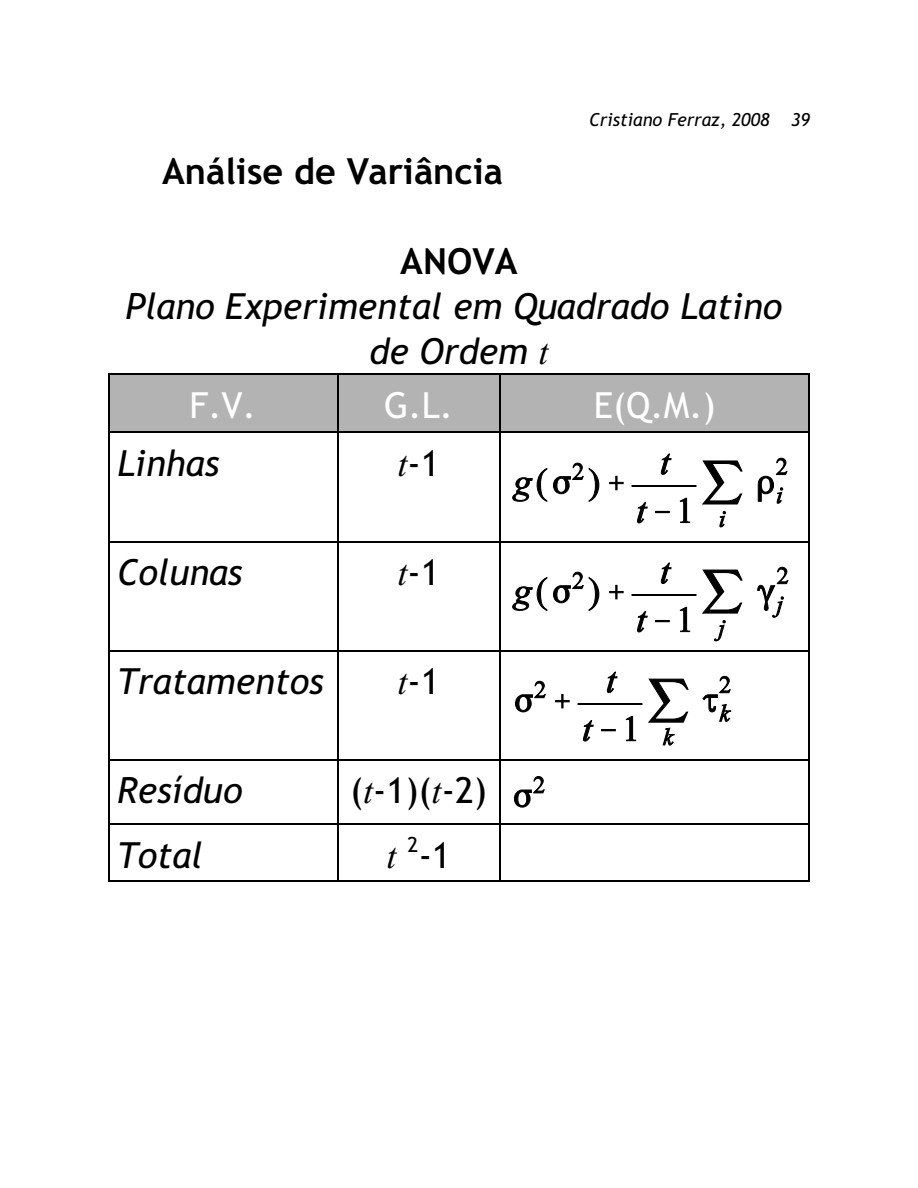
<style>
.page{position:relative;width:918px;height:1188px;background:#fff}
.page>*{position:absolute;margin:0;border:0;box-sizing:border-box;transform-origin:0 0}
.t1{font:italic 36px/45px "Trebuchet MS";color:#000;text-align:center}
.t2{font:700 36px "Trebuchet MS";color:#000}
.t3{font:36px "Trebuchet MS";color:#000}
.t4{font:36px "Trebuchet MS";color:#fff}
.t5{font:italic 18px "Trebuchet MS";color:#000}
.s1{font-family:"Times New Roman"}
.s2{font-family:"Times New Roman";font-style:italic}
</style>
<div class="page">
<div style="left:108px;top:374px;width:229px;height:58px;background:#b3b3b3"></div>
<hr style="left:108px;top:374px;width:1px;height:58px;background:#000">
<hr style="left:108px;top:374px;width:229px;height:1px;background:#000">
<div style="left:338px;top:374px;width:161px;height:58px;background:#b3b3b3"></div>
<hr style="left:338px;top:374px;width:1px;height:58px;background:#000">
<hr style="left:338px;top:374px;width:161px;height:1px;background:#000">
<div style="left:500px;top:374px;width:310px;height:58px;background:#b3b3b3"></div>
<hr style="left:500px;top:374px;width:1px;height:58px;background:#000">
<hr style="left:809px;top:374px;width:1px;height:58px;background:#000">
<hr style="left:500px;top:374px;width:310px;height:1px;background:#000">
<hr style="left:108px;top:432px;width:1px;height:109px;background:#000">
<hr style="left:108px;top:432px;width:229px;height:1px;background:#000">
<hr style="left:338px;top:432px;width:1px;height:109px;background:#000">
<hr style="left:338px;top:432px;width:161px;height:1px;background:#000">
<hr style="left:500px;top:432px;width:1px;height:109px;background:#000">
<hr style="left:809px;top:432px;width:1px;height:109px;background:#000">
<hr style="left:500px;top:432px;width:310px;height:1px;background:#000">
<hr style="left:108px;top:541px;width:1px;height:109px;background:#000">
<hr style="left:108px;top:541px;width:229px;height:1px;background:#000">
<hr style="left:338px;top:541px;width:1px;height:109px;background:#000">
<hr style="left:338px;top:541px;width:161px;height:1px;background:#000">
<hr style="left:500px;top:541px;width:1px;height:109px;background:#000">
<hr style="left:809px;top:541px;width:1px;height:109px;background:#000">
<hr style="left:500px;top:541px;width:310px;height:1px;background:#000">
<hr style="left:108px;top:650px;width:1px;height:109px;background:#000">
<hr style="left:108px;top:650px;width:229px;height:1px;background:#000">
<hr style="left:338px;top:650px;width:1px;height:109px;background:#000">
<hr style="left:338px;top:650px;width:161px;height:1px;background:#000">
<hr style="left:500px;top:650px;width:1px;height:109px;background:#000">
<hr style="left:809px;top:650px;width:1px;height:109px;background:#000">
<hr style="left:500px;top:650px;width:310px;height:1px;background:#000">
<hr style="left:108px;top:759px;width:1px;height:64px;background:#000">
<hr style="left:108px;top:759px;width:229px;height:1px;background:#000">
<hr style="left:338px;top:759px;width:1px;height:64px;background:#000">
<hr style="left:338px;top:759px;width:161px;height:1px;background:#000">
<hr style="left:500px;top:759px;width:1px;height:64px;background:#000">
<hr style="left:809px;top:759px;width:1px;height:64px;background:#000">
<hr style="left:500px;top:759px;width:310px;height:1px;background:#000">
<hr style="left:108px;top:824px;width:1px;height:58px;background:#000">
<hr style="left:108px;top:824px;width:229px;height:1px;background:#000">
<hr style="left:108px;top:880px;width:229px;height:2px;background:#000">
<hr style="left:338px;top:824px;width:1px;height:58px;background:#000">
<hr style="left:338px;top:824px;width:161px;height:1px;background:#000">
<hr style="left:338px;top:880px;width:161px;height:2px;background:#000">
<hr style="left:500px;top:824px;width:1px;height:58px;background:#000">
<hr style="left:809px;top:824px;width:1px;height:58px;background:#000">
<hr style="left:500px;top:824px;width:310px;height:1px;background:#000">
<hr style="left:500px;top:880px;width:310px;height:2px;background:#000">
<svg style="left:512px;top:462px;width:88px;height:40px"></svg>
<svg style="left:609px;top:476px;width:15px;height:15px"></svg>
<div style="left:632px;top:485px;width:64px;height:2px;border:1px solid #000"></div>
<svg style="left:661px;top:453px;width:11px;height:22px"></svg>
<svg style="left:637px;top:502px;width:11px;height:22px"></svg>
<svg style="left:656px;top:511px;width:13px;height:2px"></svg>
<svg style="left:680px;top:497px;width:10px;height:26px"></svg>
<svg style="left:702px;top:460px;width:41px;height:45px"></svg>
<svg style="left:719px;top:511px;width:7px;height:17px"></svg>
<svg style="left:757px;top:457px;width:31px;height:47px"></svg>
<svg style="left:512px;top:571px;width:88px;height:40px"></svg>
<svg style="left:609px;top:585px;width:15px;height:15px"></svg>
<div style="left:632px;top:594px;width:64px;height:2px;border:1px solid #000"></div>
<svg style="left:661px;top:562px;width:11px;height:22px"></svg>
<svg style="left:637px;top:611px;width:11px;height:22px"></svg>
<svg style="left:656px;top:620px;width:13px;height:2px"></svg>
<svg style="left:680px;top:607px;width:10px;height:25px"></svg>
<svg style="left:702px;top:569px;width:41px;height:45px"></svg>
<svg style="left:714px;top:620px;width:12px;height:22px"></svg>
<svg style="left:757px;top:567px;width:32px;height:51px"></svg>
<svg style="left:515px;top:681px;width:31px;height:32px"></svg>
<svg style="left:555px;top:694px;width:15px;height:15px"></svg>
<div style="left:578px;top:703px;width:64px;height:2px;border:1px solid #000"></div>
<svg style="left:607px;top:671px;width:11px;height:22px"></svg>
<svg style="left:583px;top:720px;width:11px;height:22px"></svg>
<svg style="left:602px;top:730px;width:13px;height:1px"></svg>
<svg style="left:626px;top:716px;width:10px;height:25px"></svg>
<svg style="left:648px;top:678px;width:41px;height:68px"></svg>
<svg style="left:702px;top:676px;width:29px;height:46px"></svg>
<svg style="left:514px;top:776px;width:31px;height:32px"></svg>
<p class="t2" style="left:162px;top:157px;width:343px">Análise de Variância</p>
<p class="t5" style="left:589px;top:112px;width:222px">Cristiano Ferraz, 2008 39</p>
<p class="t2" style="left:400px;top:247px;width:119px">ANOVA</p>
<p class="t1" style="left:125px;top:287px;width:658px">Plano Experimental em Quadrado Latino de Ordem <span class="s1">t</span></p>
<p class="t4" style="left:190px;top:391px;width:68px">F.V.</p>
<p class="t4" style="left:384px;top:391px;width:70px">G.L.</p>
<p class="t4" style="left:594px;top:391px;width:124px">E(Q.M.)</p>
<p class="t1" style="left:117px;top:444px;width:104px">Linhas</p>
<p class="t3" style="left:397px;top:450px;width:44px"><span class="s2">t</span>-1</p>
<p class="t1" style="left:117px;top:553px;width:127px">Colunas</p>
<p class="t3" style="left:397px;top:559px;width:44px"><span class="s2">t</span>-1</p>
<p class="t1" style="left:117px;top:662px;width:208px">Tratamentos</p>
<p class="t3" style="left:397px;top:668px;width:44px"><span class="s2">t</span>-1</p>
<p class="t1" style="left:117px;top:771px;width:127px">Resíduo</p>
<p class="t3" style="left:350px;top:777px;width:139px">(<span class="s2">t</span>-1)(<span class="s2">t</span>-2)</p>
<p class="t1" style="left:117px;top:836px;width:87px">Total</p>
<p class="t3" style="left:386px;top:841px;width:66px"><span class="s2">t</span> <sup>2</sup>-1</p>
</div>
